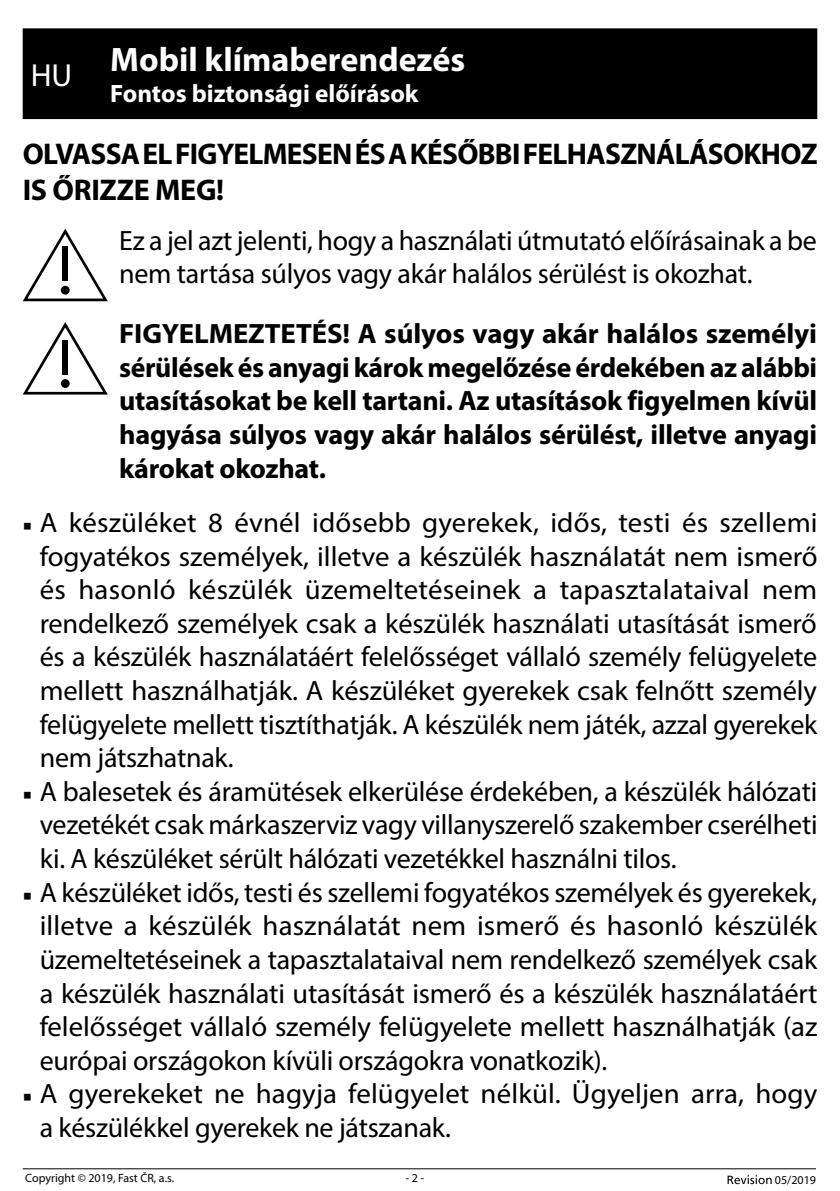
<style>
.page{position:relative;width:840px;height:1191px;background:#fff}
.page>*{position:absolute;margin:0;border:0;box-sizing:border-box;transform-origin:0 0}
.t1{font:700 34px "Myriad Pro";color:#fff}
.t2{font:700 30px/36px "Myriad Pro";letter-spacing:-.025em;color:#000}
.t3{font:28px/33.6px "Myriad Pro";letter-spacing:-.01em;color:#000;text-align:justify}
.t4{font:700 28px/33.6px "Myriad Pro";letter-spacing:-.01em;color:#000;text-align:justify}
.t5{font:700 25.2px "Myriad Pro";color:#fff}
.t6{font:12px "Myriad Pro";color:#000}
.s1{font-family:"Minion Pro";font-size:23px}
</style>
<div class="page">
<svg style="left:727px;top:1175px;width:44px;height:9px"></svg>
<hr style="left:23px;top:1168px;width:792px;height:1px;background:#000">
<div style="left:23px;top:28px;width:793px;height:91px;background:#000"></div>
<svg style="left:23px;top:229px;width:85px;height:72px"></svg>
<div style="left:62px;top:246px;width:6px;height:35px;background:#000"></div>
<div style="left:61px;top:286px;width:9px;height:9px;background:#000;border-radius:50%"></div>
<svg style="left:23px;top:322px;width:85px;height:72px"></svg>
<div style="left:62px;top:340px;width:6px;height:34px;background:#000"></div>
<div style="left:61px;top:379px;width:9px;height:9px;background:#000;border-radius:50%"></div>
<p class="t1" style="left:31px;top:37px;width:435px"><sub>HU</sub> Mobil klímaberendezés</p>
<p class="t5" style="left:110px;top:77px;width:310px">Fontos biztonsági előírások</p>
<p class="t2" style="left:23px;top:135px;width:796px">OLVASSA EL FIGYELMESEN ÉS A KÉSŐBBI FELHASZNÁLÁSOKHOZ<br>IS ŐRIZZE MEG!</p>
<p class="t3" style="left:119px;top:223px;width:698px">Ez a jel azt jelenti, hogy a használati útmutató előírásainak a be nem tartása súlyos vagy akár halálos sérülést is okozhat.</p>
<p class="t4" style="left:119px;top:316px;width:699px">FIGYELMEZTETÉS! A súlyos vagy akár halálos személyi sérülések és anyagi károk megelőzése érdekében az alábbi utasításokat be kell tartani. Az utasítások figyelmen kívül hagyása súlyos vagy akár halálos sérülést, illetve anyagi károkat okozhat.</p>
<p class="t3" style="left:40px;top:505px;width:779px;text-indent:-17px"><span class="s1">■</span> A készüléket 8 évnél idősebb gyerekek, idős, testi és szellemi fogyatékos személyek, illetve a készülék használatát nem ismerő és hasonló készülék üzemeltetéseinek a tapasztalataival nem rendelkező személyek csak a készülék használati utasítását ismerő és a készülék használatáért felelősséget vállaló személy felügyelete mellett használhatják. A készüléket gyerekek csak felnőtt személy felügyelete mellett tisztíthatják. A készülék nem játék, azzal gyerekek nem játszhatnak.</p>
<p class="t3" style="left:40px;top:774px;width:778px;text-indent:-17px"><span class="s1">■</span> A balesetek és áramütések elkerülése érdekében, a készülék hálózati vezetékét csak márkaszerviz vagy villanyszerelő szakember cserélheti ki. A készüléket sérült hálózati vezetékkel használni tilos.</p>
<p class="t3" style="left:40px;top:875px;width:778px;text-indent:-17px"><span class="s1">■</span> A készüléket idős, testi és szellemi fogyatékos személyek és gyerekek, illetve a készülék használatát nem ismerő és hasonló készülék üzemeltetéseinek a tapasztalataival nem rendelkező személyek csak a készülék használati utasítását ismerő és a készülék használatáért felelősséget vállaló személy felügyelete mellett használhatják (az európai országokon kívüli országokra vonatkozik).</p>
<p class="t3" style="left:40px;top:1076px;width:778px;text-indent:-17px"><span class="s1">■</span> A gyerekeket ne hagyja felügyelet nélkül. Ügyeljen arra, hogy a készülékkel gyerekek ne játszanak.</p>
<p class="t6" style="left:25px;top:1170px;width:150px">Copyright © 2019, Fast ČR, a.s.</p>
<p class="t6" style="left:405px;top:1170px;width:20px">- 2 -</p>
<p class="t6" style="left:774px;top:1172px;width:43px">05/2019</p>
</div>
